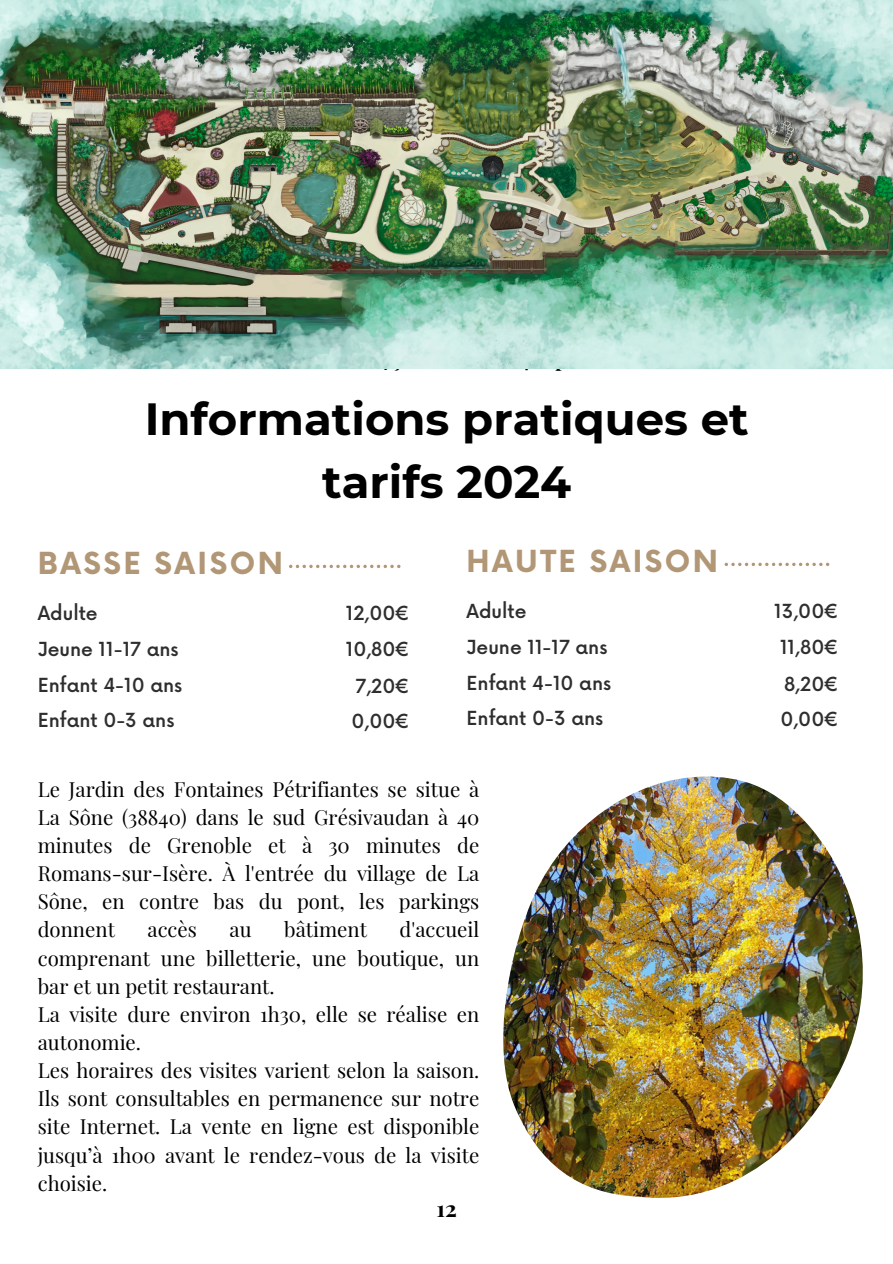
<style>
.page{position:relative;width:893px;height:1264px;background:#fff}
.page>*{position:absolute;margin:0;border:0;box-sizing:border-box;transform-origin:0 0}
.t1{font:700 45px/63px "Montserrat";color:#000;text-align:center}
.t2{font:700 29.55px "Now";letter-spacing:.085em;color:#b29776}
.t3{font:700 22.5px "Playfair Display";color:#000}
.t4{font:20.4px/28.2px "Playfair Display";color:#000;text-align:justify}
.t5{font:500 18.9px/34.7px "Now";color:#2e2e2e}
</style>
<div class="page">
<svg style="left:289px;top:564px;width:111px;height:4px"></svg>
<svg style="left:724px;top:562px;width:105px;height:4px"></svg>
<img style="left:503px;top:776px;width:359px;height:421px">
<img style="left:0;top:0;width:892px;height:368px">
<h1 class="t1" style="left:145px;top:387px;width:605px">Informations pratiques et tarifs 2024</h1>
<h2 class="t2" style="left:38px;top:548px;width:247px">BASSE SAISON</h2>
<h3 class="t5" style="left:38px;top:597px;width:61px">Adulte</h3>
<h3 class="t5" style="left:346px;top:597px;width:66px">12,00€</h3>
<h3 class="t5" style="left:38px;top:633px;width:142px">Jeune 11-17 ans</h3>
<h3 class="t5" style="left:346px;top:633px;width:66px">10,80€</h3>
<h3 class="t5" style="left:38px;top:669px;width:146px">Enfant 4-10 ans<br>Enfant 0-3 ans</h3>
<h3 class="t5" style="left:355px;top:669px;width:56px">7,20€</h3>
<h3 class="t5" style="left:351px;top:705px;width:60px">0,00€</h3>
<h3 class="t2" style="left:466px;top:546px;width:253px">HAUTE SAISON</h3>
<h3 class="t5" style="left:466px;top:595px;width:61px">Adulte</h3>
<h3 class="t5" style="left:774px;top:595px;width:66px">13,00€</h3>
<h3 class="t5" style="left:466px;top:631px;width:142px">Jeune 11-17 ans</h3>
<h3 class="t5" style="left:780px;top:631px;width:60px">11,80€</h3>
<h3 class="t5" style="left:466px;top:667px;width:146px">Enfant 4-10 ans<br>Enfant 0-3 ans</h3>
<h3 class="t5" style="left:784px;top:667px;width:56px">8,20€</h3>
<p class="t5" style="left:780px;top:703px;width:60px">0,00€</p>
<p class="t4" style="left:38px;top:774px;width:443px">Le Jardin des Fontaines Pétrifiantes se situe à La Sône (38840) dans le sud Grésivaudan à 40 minutes de Grenoble et à 30 minutes de Romans-sur-Isère. À l'entrée du village de La Sône, en contre bas du pont, les parkings donnent</p>
<p class="t4" style="left:147px;top:914px;width:51px">accès</p>
<p class="t4" style="left:229px;top:914px;width:24px">au</p>
<p class="t4" style="left:284px;top:914px;width:84px">bâtiment</p>
<p class="t4" style="left:38px;top:914px;width:443px;text-indent:362px">d'accueil comprenant une billetterie, une boutique, un bar et un petit restaurant.</p>
<p class="t4" style="left:38px;top:999px;width:443px">La visite dure environ 1h30, elle se réalise en autonomie.</p>
<p class="t4" style="left:38px;top:1055px;width:443px">Les horaires des visites varient selon la saison.<br>Ils sont consultables en permanence sur notre site Internet. La vente en ligne est disponible jusqu’à 1h00 avant le rendez-vous de la visite choisie.</p>
<p class="t3" style="left:436px;top:1192px;width:22px">12</p>
</div>
